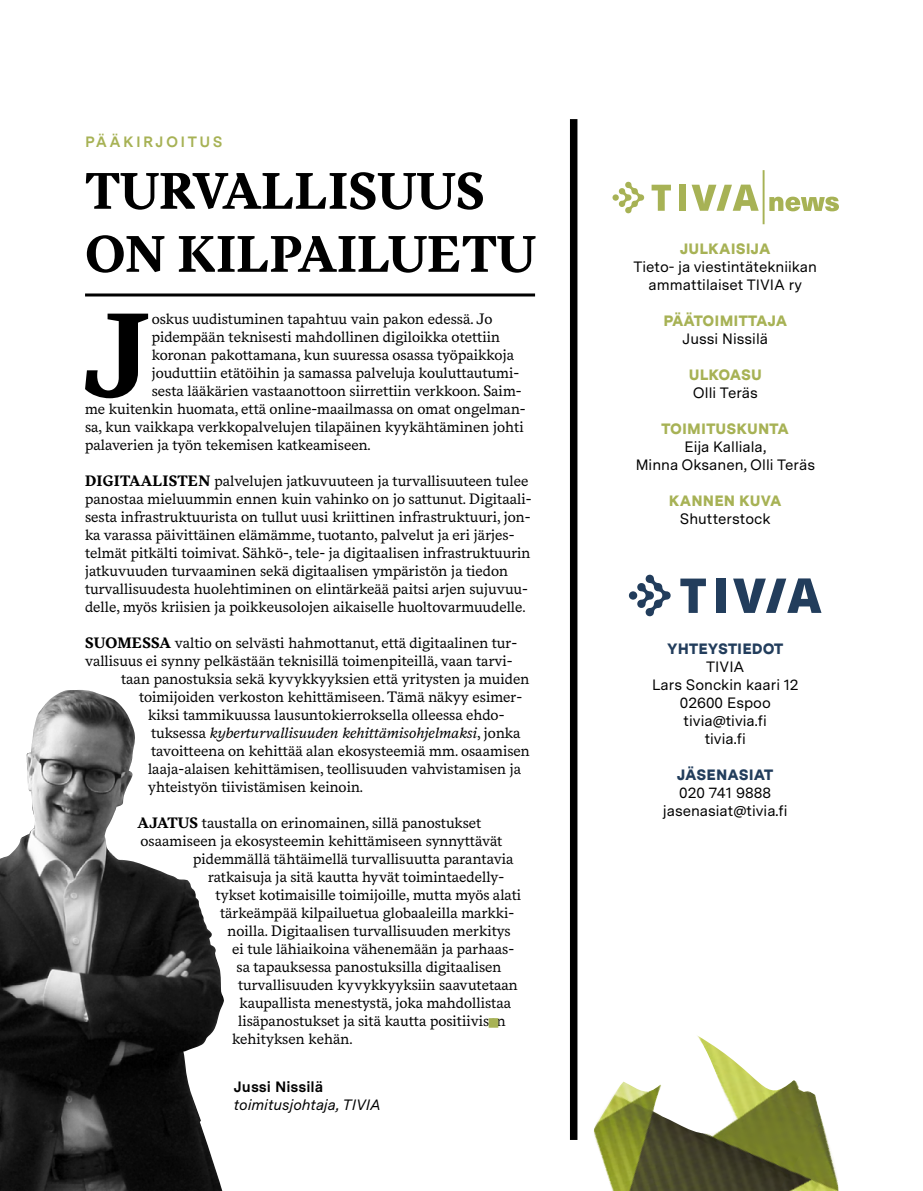
<style>
.page{position:relative;width:923px;height:1191px;background:#fff}
.page>*{position:absolute;margin:0;border:0;box-sizing:border-box;transform-origin:0 0}
.t1{font:700 117.9px "Messina Serif";color:#000}
.t2{font:700 51px/63px "Messina Serif";color:#000}
.t3{font:16.5px "Wingdings";color:#a7b255}
.t4{font:15px/18px "Messina Serif";color:#000}
.t5{font:15px/18px "Messina Sans";color:#000;text-align:center}
.t6{font:italic 15px "Messina Serif";color:#000}
.t7{font:900 15px "Messina Sans";letter-spacing:.01em;color:#a7b255}
.t8{font:900 15px "Messina Sans";letter-spacing:.01em;color:#223d5c}
.t9{font:italic 15px "Messina Sans";color:#000}
.t10{font:700 15px "Messina Sans";letter-spacing:.16em;color:#a7b255}
.t11{font:700 15px "Messina Sans";color:#000}
.s1{font-weight:700}
.s2{font-style:normal}
</style>
<div class="page">
<img style="left:593px;top:1035px;width:246px;height:156px">
<svg style="left:680px;top:578px;width:26px;height:35px"></svg>
<div style="left:716px;top:578px;width:9px;height:35px;background:#223d5c"></div>
<svg style="left:733px;top:578px;width:88px;height:35px"></svg>
<svg style="left:629px;top:574px;width:42px;height:43px"></svg>
<hr style="left:85px;top:293px;width:450px;height:3px;background:#000">
<div style="left:570px;top:119px;width:7px;height:1021px;background:#000"></div>
<img style="left:0;top:690px;width:224px;height:501px">
<svg style="left:651px;top:185px;width:20px;height:26px"></svg>
<div style="left:679px;top:185px;width:7px;height:26px;background:#a7b255"></div>
<svg style="left:691px;top:185px;width:67px;height:26px"></svg>
<svg style="left:612px;top:181px;width:32px;height:33px"></svg>
<svg style="left:769px;top:197px;width:70px;height:14px"></svg>
<hr style="left:762px;top:170px;width:2px;height:54px;background:#a7b255">
<p class="t10" style="left:85px;top:131px;width:139px">PÄÄKIRJOITUS</p>
<h2 class="t2" style="left:85px;top:159px;width:452px">TURVALLISUUS<br>ON KILPAILUETU</h2>
<h1 class="t1" style="left:84px;top:266px;width:66px">J</h1>
<p class="t4" style="left:152px;top:309px;width:342px">oskus uudistuminen tapahtuu vain pakon edessä. Jo</p>
<p class="t4" style="left:152px;top:327px;width:350px">pidempään teknisesti mahdollinen digiloikka otettiin</p>
<p class="t4" style="left:152px;top:345px;width:364px">koronan pakottamana, kun suuressa osassa työpaikkoja</p>
<p class="t4" style="left:152px;top:363px;width:369px">jouduttiin etätöihin ja samassa palveluja kouluttautumi-</p>
<p class="t4" style="left:152px;top:381px;width:371px">sesta lääkärien vastaanottoon siirrettiin verkkoon. Saim-</p>
<p class="t4" style="left:85px;top:399px;width:442px">me kuitenkin huomata, että online-maailmassa on omat ongelman-</p>
<p class="t4" style="left:85px;top:417px;width:440px">sa, kun vaikkapa verkkopalvelujen tilapäinen kyykähtäminen johti</p>
<p class="t4" style="left:85px;top:435px;width:287px">palaverien ja työn tekemisen katkeamiseen.</p>
<p class="t4" style="left:85px;top:471px;width:448px"><span class="s1">DIGITAALISTEN</span> palvelujen jatkuvuuteen ja turvallisuuteen tulee panostaa mieluummin ennen kuin vahinko on jo sattunut. Digitaali&shy;sesta infrastruktuurista on tullut uusi kriittinen infrastruktuuri, jon&shy;ka varassa päivittäinen elämämme, tuotanto, palvelut ja eri järjes&shy;telmät pitkälti toimivat. Sähkö-, tele- ja digitaalisen infrastruktuurin jatkuvuuden turvaaminen sekä digitaalisen ympäristön ja tiedon turvallisuudesta huolehtiminen on elintärkeää paitsi arjen sujuvuu&shy;delle, myös kriisien ja poikkeusolojen aikaiselle huoltovarmuudelle.</p>
<p class="t4" style="left:85px;top:633px;width:433px"><span class="s1">SUOMESSA</span> valtio on selvästi hahmottanut, että digitaalinen tur-</p>
<p class="t4" style="left:85px;top:651px;width:429px">vallisuus ei synny pelkästään teknisillä toimenpiteillä, vaan tarvi-</p>
<p class="t4" style="left:121px;top:669px;width:410px">taan panostuksia sekä kyvykkyyksien että yritysten ja muiden</p>
<p class="t4" style="left:139px;top:687px;width:385px">toimijoiden verkoston kehittämiseen. Tämä näkyy esimer-</p>
<p class="t4" style="left:148px;top:705px;width:358px">kiksi tammikuussa lausuntokierroksella olleessa ehdo-</p>
<p class="t6" style="left:151px;top:722px;width:371px"><span class="s2">tuksessa</span> kyberturvallisuuden kehittämisohjelmaksi<span class="s2">, jonka</span></p>
<p class="t4" style="left:151px;top:741px;width:380px">tavoitteena on kehittää alan ekosysteemiä mm. osaamisen</p>
<p class="t4" style="left:148px;top:759px;width:375px">laaja-alaisen kehittämisen, teollisuuden vahvistamisen ja</p>
<p class="t4" style="left:148px;top:777px;width:217px">yhteistyön tiivistämisen keinoin.</p>
<p class="t4" style="left:138px;top:813px;width:345px"><span class="s1">AJATUS</span> taustalla on erinomainen, sillä panostukset</p>
<p class="t4" style="left:141px;top:831px;width:363px">osaamiseen ja ekosysteemin kehittämiseen synnyttävät</p>
<p class="t4" style="left:193px;top:849px;width:322px">pidemmällä tähtäimellä turvallisuutta parantavia</p>
<p class="t4" style="left:208px;top:867px;width:298px">ratkaisuja ja sitä kautta hyvät toimintaedelly-</p>
<p class="t4" style="left:216px;top:885px;width:307px">tykset kotimaisille toimijoille, mutta myös alati</p>
<p class="t4" style="left:220px;top:903px;width:296px">tärkeämpää kilpailuetua globaaleilla markki-</p>
<p class="t4" style="left:228px;top:921px;width:284px">noilla. Digitaalisen turvallisuuden merkitys</p>
<p class="t4" style="left:232px;top:939px;width:283px">ei tule lähiaikoina vähenemään ja parhaas-</p>
<p class="t4" style="left:237px;top:957px;width:266px">sa tapauksessa panostuksilla digitaalisen</p>
<p class="t4" style="left:238px;top:975px;width:281px">turvallisuuden kyvykkyyksiin saavutetaan</p>
<p class="t4" style="left:240px;top:993px;width:273px">kaupallista menestystä, joka mahdollistaa</p>
<p class="t4" style="left:238px;top:1011px;width:269px">lisäpanostukset ja sitä kautta positiivisen</p>
<p class="t4" style="left:232px;top:1029px;width:122px">kehityksen kehän.</p>
<p class="t11" style="left:234px;top:1075px;width:91px">Jussi Nissilä</p>
<p class="t9" style="left:234px;top:1093px;width:148px">toimitusjohtaja, TIVIA</p>
<p class="t3" style="left:487px;top:1014px;width:14px">■</p>
<p class="t7" style="left:680px;top:237px;width:92px">JULKAISIJA</p>
<p class="t5" style="left:633px;top:257px;width:185px">Tieto- ja viestintätekniikan ammattilaiset TIVIA ry</p>
<p class="t7" style="left:663px;top:309px;width:125px">PÄÄTOIMITTAJA</p>
<p class="t5" style="left:682px;top:329px;width:87px">Jussi Nissilä</p>
<p class="t7" style="left:689px;top:363px;width:75px">ULKOASU</p>
<p class="t5" style="left:693px;top:383px;width:66px">Olli Teräs</p>
<p class="t7" style="left:661px;top:417px;width:129px">TOIMITUSKUNTA</p>
<p class="t5" style="left:635px;top:437px;width:181px">Eija Kalliala,<br>Minna Oksanen, Olli Teräs</p>
<p class="t7" style="left:669px;top:489px;width:114px">KANNEN KUVA</p>
<p class="t5" style="left:680px;top:509px;width:92px">Shutterstock</p>
<p class="t8" style="left:667px;top:637px;width:118px">YHTEYSTIEDOT</p>
<p class="t5" style="left:652px;top:657px;width:148px">TIVIA<br>Lars Sonckin kaari 12<br>02600 Espoo tivia@tivia.fi<br>tivia.fi</p>
<p class="t8" style="left:677px;top:763px;width:98px">JÄSENASIAT</p>
<p class="t5" style="left:663px;top:783px;width:126px">020 741 9888 jasenasiat@tivia.fi</p>
</div>
